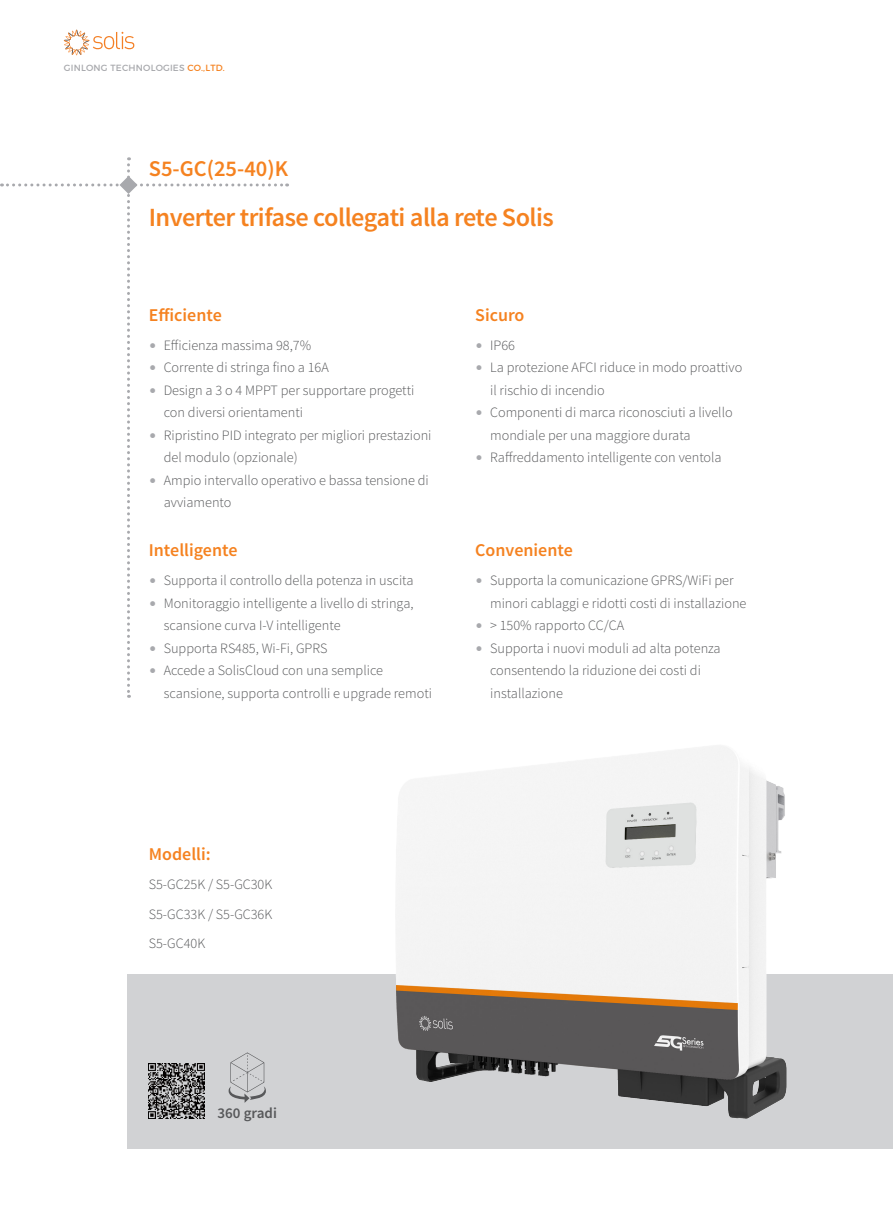
<style>
.page{position:relative;width:893px;height:1212px;background:#fff}
.page>*{position:absolute;margin:0;border:0;box-sizing:border-box;transform-origin:0 0}
.t1{font:600 26.25px "Source Sans Pro";letter-spacing:-.02em;color:#f58220}
.t2{font:600 22.5px "Source Sans Pro";color:#f58220}
.t3{font:600 18px "Source Sans Pro";color:#f58220}
.t4{font:600 15px "Source Sans Pro";color:#57585a}
.t5{font:300 14.25px/22.5px "Source Sans Pro";color:#57585a}
.t6{font:9px "Montserrat";letter-spacing:.025em;color:#a8a9ad}
.s1{color:#f58220}
.s2{color:#a8a9ad}
</style>
<div class="page">
<div style="left:128px;top:974px;width:765px;height:174px;background:#d1d2d4"></div>
<svg style="left:64px;top:30px;width:70px;height:25px"></svg>
<img style="left:396px;top:746px;width:391px;height:372px">
<img style="left:149px;top:1063px;width:55px;height:55px">
<svg style="left:228px;top:1052px;width:38px;height:51px"></svg>
<svg style="left:1px;top:157px;width:287px;height:541px"></svg>
<p class="t6" style="left:64px;top:63px;width:163px">GINLONG TECHNOLOGIES <span class="s1">CO.,LTD.</span></p>
<h2 class="t2" style="left:149px;top:154px;width:141px">S5-GC(25-40)K</h2>
<h1 class="t1" style="left:149px;top:201px;width:406px">Inverter trifase collegati alla rete Solis</h1>
<p class="t3" style="left:149px;top:304px;width:75px">Efficiente</p>
<p class="t5" style="left:149px;top:334px;width:164px"><span class="s2">•</span> Efficienza massima 98,7%</p>
<p class="t5" style="left:149px;top:357px;width:181px"><span class="s2">•</span> Corrente di stringa fino a 16A</p>
<p class="t5" style="left:164px;top:379px;width:252px;text-indent:-15px"><span class="s2">•</span> Design a 3 o 4 MPPT per supportare progetti con diversi orientamenti</p>
<p class="t5" style="left:164px;top:424px;width:269px;text-indent:-15px"><span class="s2">•</span> Ripristino PID integrato per migliori prestazioni del modulo (opzionale)</p>
<p class="t5" style="left:164px;top:469px;width:267px;text-indent:-15px"><span class="s2">•</span> Ampio intervallo operativo e bassa tensione di avviamento</p>
<p class="t3" style="left:149px;top:539px;width:90px">Intelligente</p>
<p class="t5" style="left:149px;top:569px;width:266px"><span class="s2">•</span> Supporta il controllo della potenza in uscita</p>
<p class="t5" style="left:164px;top:592px;width:251px;text-indent:-15px"><span class="s2">•</span> Monitoraggio intelligente a livello di stringa, scansione curva I-V intelligente</p>
<p class="t5" style="left:149px;top:637px;width:180px"><span class="s2">•</span> Supporta RS485, Wi-Fi, GPRS</p>
<p class="t5" style="left:164px;top:659px;width:270px;text-indent:-15px"><span class="s2">•</span> Accede a SolisCloud con una semplice scansione, supporta controlli e upgrade remoti</p>
<p class="t3" style="left:475px;top:304px;width:51px">Sicuro</p>
<p class="t5" style="left:475px;top:334px;width:41px"><span class="s2">•</span> IP66</p>
<p class="t5" style="left:490px;top:357px;width:254px;text-indent:-15px"><span class="s2">•</span> La protezione AFCI riduce in modo proattivo il rischio di incendio</p>
<p class="t5" style="left:490px;top:402px;width:244px;text-indent:-15px"><span class="s2">•</span> Componenti di marca riconosciuti a livello mondiale per una maggiore durata</p>
<p class="t5" style="left:475px;top:447px;width:248px"><span class="s2">•</span> Raffreddamento intelligente con ventola</p>
<p class="t3" style="left:475px;top:539px;width:99px">Conveniente</p>
<p class="t5" style="left:490px;top:569px;width:258px;text-indent:-15px"><span class="s2">•</span> Supporta la comunicazione GPRS/WiFi per minori cablaggi e ridotti costi di installazione</p>
<p class="t5" style="left:475px;top:614px;width:150px"><span class="s2">•</span> &gt; 150% rapporto CC/CA</p>
<p class="t5" style="left:490px;top:637px;width:232px;text-indent:-15px"><span class="s2">•</span> Supporta i nuovi moduli ad alta potenza consentendo la riduzione dei costi di installazione</p>
<p class="t3" style="left:149px;top:843px;width:63px">Modelli:</p>
<p class="t5" style="left:149px;top:870px;width:125px;line-height:29.5px;text-align:justify">S5-GC25K / S5-GC30K S5-GC33K / S5-GC36K S5-GC40K</p>
<p class="t4" style="left:218px;top:1104px;width:61px">360 gradi</p>
</div>
